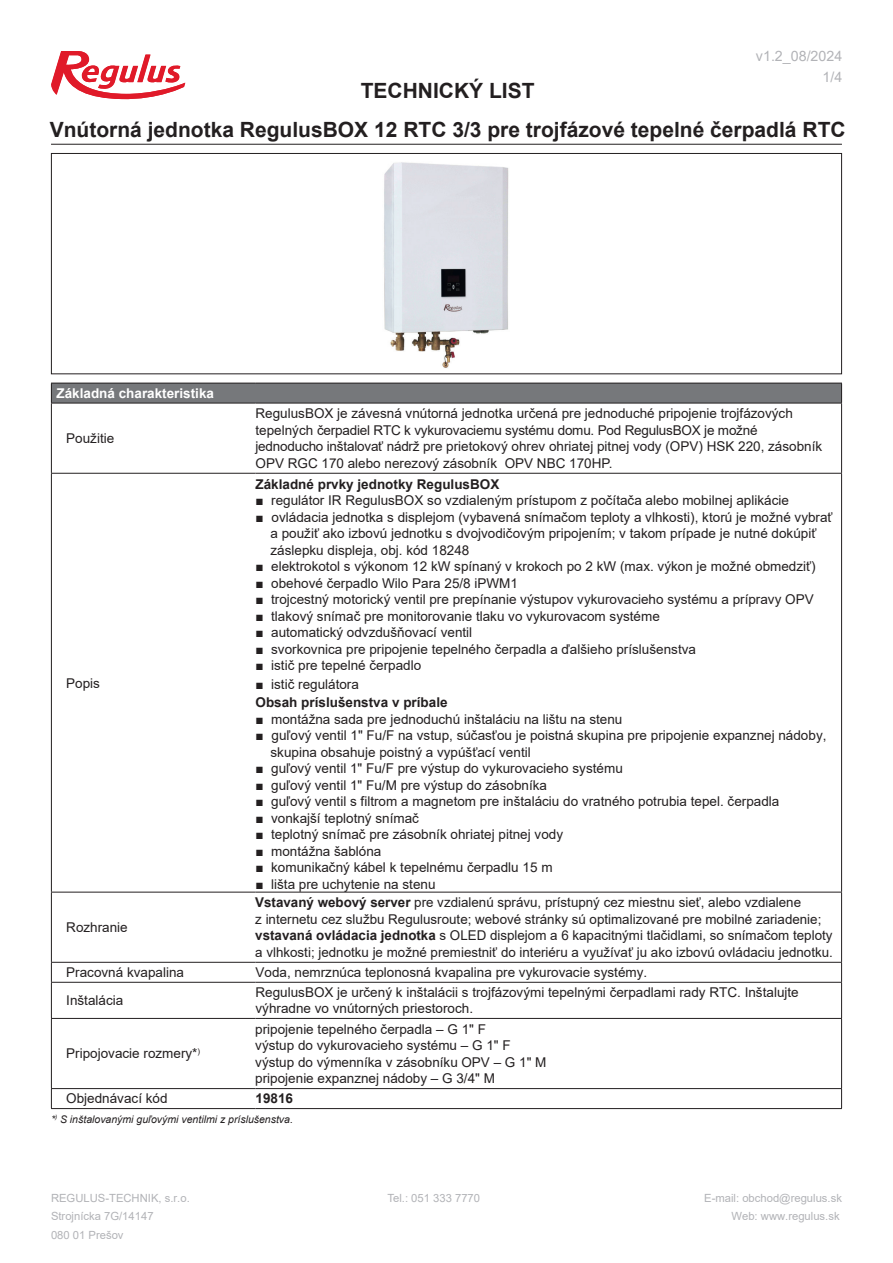
<style>
.page{position:relative;width:893px;height:1263px;background:#fff}
.page>*{position:absolute;margin:0;border:0;box-sizing:border-box;transform-origin:0 0}
.t1{font:700 21px/39.3px "Arial";color:#231f20;text-align:center}
.t2{font:14.25px/21px "Arial";color:#b2b3b7;text-align:right}
.t3{font:13.5px/16.5px "Arial";color:#231f20}
.t4{font:700 13.5px "Arial";color:#231f20}
.t5{font:700 13.5px "Arial";color:#fff}
.t6{font:11.25px/18.8px "Arial";color:#b2b3b7}
.t7{font:italic 10.5px "Arial";color:#231f20}
.s1{font-weight:700}
</style>
<div class="page">
<hr style="left:51px;top:144px;width:791px;height:1px;background:#231f20">
<svg style="left:51px;top:51px;width:134px;height:48px"></svg>
<div style="left:51px;top:383px;width:791px;height:20px;background:#76787b"></div>
<hr style="left:51px;top:383px;width:204px;height:1px;background:#231f20">
<svg style="left:51px;top:383px;width:1px;height:20px"></svg>
<hr style="left:255px;top:383px;width:587px;height:1px;background:#231f20">
<svg style="left:841px;top:383px;width:1px;height:20px"></svg>
<hr style="left:51px;top:403px;width:204px;height:1px;background:#231f20">
<hr style="left:255px;top:403px;width:587px;height:1px;background:#231f20">
<hr style="left:51px;top:403px;width:1px;height:70px;background:#231f20">
<hr style="left:841px;top:403px;width:1px;height:70px;background:#231f20">
<hr style="left:51px;top:473px;width:204px;height:1px;background:#231f20">
<hr style="left:51px;top:474px;width:1px;height:418px;background:#231f20">
<hr style="left:255px;top:473px;width:587px;height:1px;background:#231f20">
<hr style="left:841px;top:474px;width:1px;height:418px;background:#231f20">
<hr style="left:51px;top:892px;width:204px;height:1px;background:#231f20">
<hr style="left:51px;top:892px;width:1px;height:70px;background:#231f20">
<hr style="left:255px;top:892px;width:587px;height:1px;background:#231f20">
<hr style="left:841px;top:892px;width:1px;height:70px;background:#231f20">
<hr style="left:51px;top:962px;width:204px;height:1px;background:#231f20">
<svg style="left:51px;top:963px;width:1px;height:19px"></svg>
<hr style="left:255px;top:962px;width:587px;height:1px;background:#231f20">
<svg style="left:841px;top:963px;width:1px;height:19px"></svg>
<hr style="left:51px;top:982px;width:204px;height:1px;background:#231f20">
<hr style="left:51px;top:983px;width:1px;height:35px;background:#231f20">
<hr style="left:255px;top:982px;width:587px;height:1px;background:#231f20">
<hr style="left:841px;top:983px;width:1px;height:35px;background:#231f20">
<hr style="left:51px;top:1018px;width:204px;height:1px;background:#231f20">
<hr style="left:51px;top:1019px;width:1px;height:69px;background:#231f20">
<hr style="left:255px;top:1018px;width:587px;height:1px;background:#231f20">
<hr style="left:841px;top:1019px;width:1px;height:69px;background:#231f20">
<hr style="left:51px;top:1088px;width:204px;height:1px;background:#231f20">
<svg style="left:51px;top:1089px;width:1px;height:19px"></svg>
<hr style="left:255px;top:1088px;width:587px;height:1px;background:#231f20">
<svg style="left:841px;top:1089px;width:1px;height:19px"></svg>
<hr style="left:51px;top:1108px;width:204px;height:1px;background:#231f20">
<hr style="left:255px;top:1108px;width:587px;height:1px;background:#231f20">
<img style="left:384px;top:162px;width:125px;height:206px">
<div style="left:51px;top:153px;width:791px;height:221px;border:1px solid #231f20"></div>
<p class="t2" style="left:756px;top:46px;width:88px">v1.2_08/2024<br>1/4</p>
<h1 class="t1" style="left:50px;top:71px;width:797px">TECHNICKÝ LIST<br>Vnútorná jednotka RegulusBOX 12 RTC 3/3 pre trojfázové tepelné čerpadlá RTC</h1>
<p class="t5" style="left:57px;top:384px;width:159px">Základná charakteristika</p>
<p class="t3" style="left:66px;top:430px;width:50px">Použitie</p>
<p class="t3" style="left:66px;top:674px;width:35px">Popis</p>
<p class="t3" style="left:66px;top:919px;width:63px">Rozhranie</p>
<p class="t3" style="left:255px;top:405px;width:568px">RegulusBOX je závesná vnútorná jednotka určená pre jednoduché pripojenie trojfázových tepelných čerpadiel RTC k vykurovaciemu systému domu. Pod RegulusBOX je možné jednoducho inštalovať nádrž pre prietokový ohrev ohriatej pitnej vody (OPV) HSK 220, zásobník OPV RGC 170 alebo nerezový zásobník OPV NBC 170HP.</p>
<p class="t4" style="left:255px;top:474px;width:245px">Základné prvky jednotky RegulusBOX</p>
<p class="t3" style="left:255px;top:492px;width:535px">■ regulátor IR RegulusBOX so vzdialeným prístupom z počítača alebo mobilnej aplikácie</p>
<p class="t3" style="left:270px;top:508px;width:564px;text-indent:-15px">■ ovládacia jednotka s displejom (vybavená snímačom teploty a vlhkosti), ktorú je možné vybrať a použiť ako izbovú jednotku s dvojvodičovým pripojením; v takom prípade je nutné dokúpiť záslepku displeja, obj. kód 18248</p>
<p class="t3" style="left:255px;top:558px;width:562px">■ elektrokotol s výkonom 12 kW spínaný v krokoch po 2 kW (max. výkon je možné obmedziť)</p>
<p class="t3" style="left:255px;top:574px;width:264px">■ obehové čerpadlo Wilo Para 25/8 iPWM1</p>
<p class="t3" style="left:255px;top:591px;width:560px">■ trojcestný motorický ventil pre prepínanie výstupov vykurovacieho systému a prípravy OPV</p>
<p class="t3" style="left:255px;top:607px;width:406px">■ tlakový snímač pre monitorovanie tlaku vo vykurovacom systéme</p>
<p class="t3" style="left:255px;top:624px;width:218px">■ automatický odvzdušňovací ventil</p>
<p class="t3" style="left:255px;top:640px;width:442px">■ svorkovnica pre pripojenie tepelného čerpadla a ďalšieho príslušenstva</p>
<p class="t3" style="left:255px;top:657px;width:167px">■ istič pre tepelné čerpadlo</p>
<p class="t3" style="left:255px;top:675px;width:105px">■ istič regulátora</p>
<p class="t4" style="left:255px;top:693px;width:194px">Obsah príslušenstva v príbale</p>
<p class="t3" style="left:255px;top:711px;width:368px">■ montážna sada pre jednoduchú inštaláciu na lištu na stenu</p>
<p class="t3" style="left:270px;top:727px;width:557px;text-indent:-15px">■ guľový ventil 1" Fu/F na vstup, súčasťou je poistná skupina pre pripojenie expanznej nádoby, skupina obsahuje poistný a vypúšťací ventil</p>
<p class="t3" style="left:255px;top:760px;width:369px">■ guľový ventil 1" Fu/F pre výstup do vykurovacieho systému</p>
<p class="t3" style="left:255px;top:777px;width:293px">■ guľový ventil 1" Fu/M pre výstup do zásobníka</p>
<p class="t3" style="left:255px;top:793px;width:525px">■ guľový ventil s filtrom a magnetom pre inštaláciu do vratného potrubia tepel. čerpadla</p>
<p class="t3" style="left:255px;top:810px;width:165px">■ vonkajší teplotný snímač</p>
<p class="t3" style="left:255px;top:826px;width:309px">■ teplotný snímač pre zásobník ohriatej pitnej vody</p>
<p class="t3" style="left:255px;top:843px;width:127px">■ montážna šablóna</p>
<p class="t3" style="left:255px;top:859px;width:299px">■ komunikačný kábel k tepelnému čerpadlu 15 m</p>
<p class="t3" style="left:255px;top:876px;width:181px">■ lišta pre uchytenie na stenu</p>
<p class="t3" style="left:255px;top:894px;width:579px"><span class="s1">Vstavaný webový server</span> pre vzdialenú správu, prístupný cez miestnu sieť, alebo vzdialene<br>z internetu cez službu Regulusroute; webové stránky sú optimalizované pre mobilné zariadenie; <span class="s1">vstavaná ovládacia jednotka</span> s OLED displejom a 6 kapacitnými tlačidlami, so snímačom teploty a vlhkosti; jednotku je možné premiestniť do interiéru a využívať ju ako izbovú ovládaciu jednotku.</p>
<p class="t3" style="left:66px;top:964px;width:119px">Pracovná kvapalina</p>
<p class="t3" style="left:255px;top:964px;width:393px">Voda, nemrznúca teplonosná kvapalina pre vykurovacie systémy.</p>
<p class="t3" style="left:66px;top:992px;width:59px">Inštalácia</p>
<p class="t3" style="left:255px;top:984px;width:545px">RegulusBOX je určený k inštalácii s trojfázovými tepelnými čerpadlami rady RTC. Inštalujte výhradne vo vnútorných priestoroch.</p>
<p class="t3" style="left:66px;top:1045px;width:135px">Pripojovacie rozmery*<sup>)</sup></p>
<p class="t3" style="left:255px;top:1020px;width:293px">pripojenie tepelného čerpadla – G 1" F<br>výstup do vykurovacieho systému – G 1" F výstup do výmenníka v zásobníku OPV – G 1" M pripojenie expanznej nádoby – G 3/4" M</p>
<p class="t3" style="left:66px;top:1090px;width:103px">Objednávací kód</p>
<p class="t4" style="left:255px;top:1089px;width:39px">19816</p>
<p class="t7" style="left:51px;top:1112px;width:243px">*<sup>)</sup> S inštalovanými guľovými ventilmi z príslušenstva.</p>
<p class="t6" style="left:51px;top:1188px;width:140px">REGULUS-TECHNIK, s.r.o.</p>
<p class="t6" style="left:704px;top:1188px;width:139px">E-mail: obchod@regulus.sk</p>
<p class="t6" style="left:51px;top:1207px;width:104px">Strojnícka 7G/14147<br>080 01 Prešov</p>
<p class="t6" style="left:388px;top:1188px;width:94px">Tel.: 051 333 7770</p>
<p class="t6" style="left:731px;top:1207px;width:110px">Web: www.regulus.sk</p>
</div>
